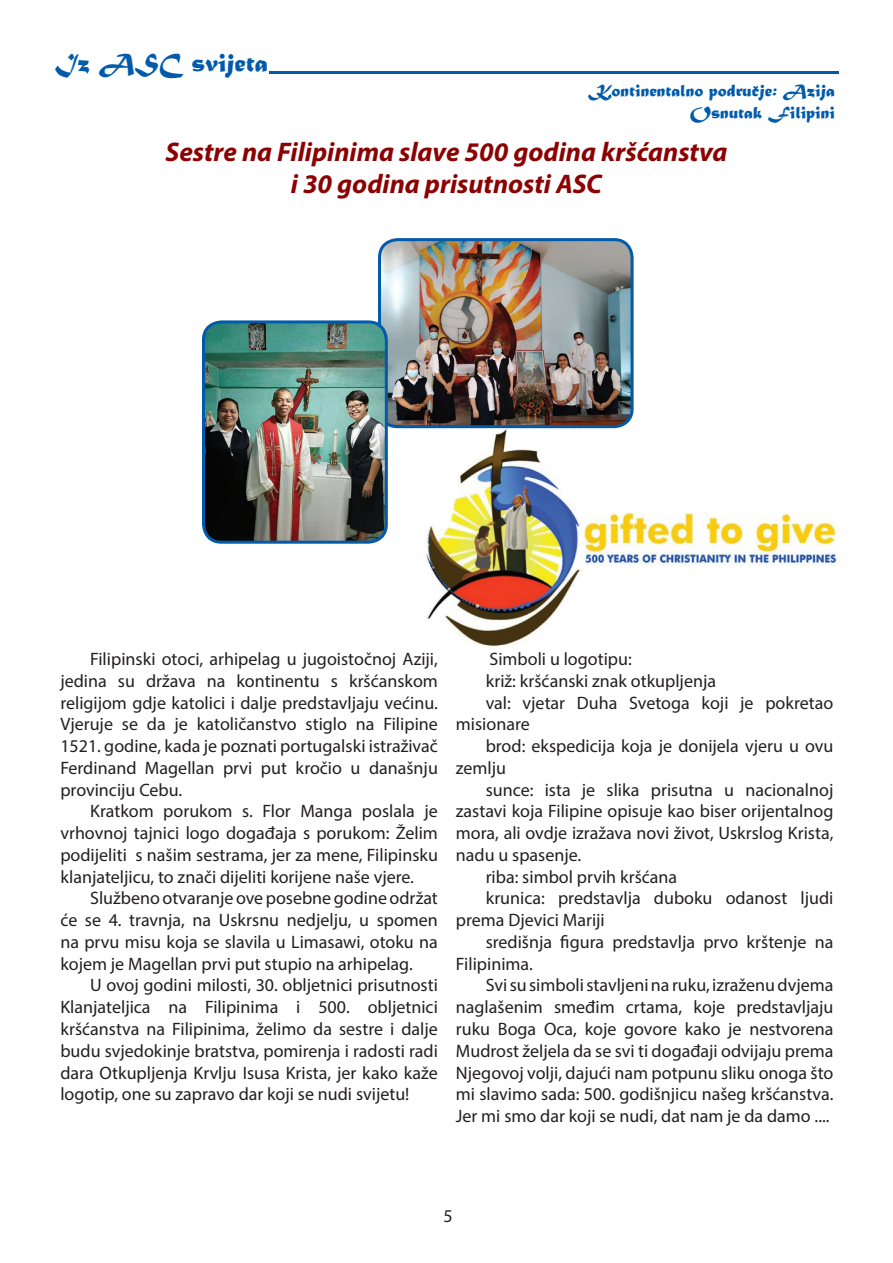
<style>
.page{position:relative;width:893px;height:1263px;background:#fff}
.page>*{position:absolute;margin:0;border:0;box-sizing:border-box;transform-origin:0 0}
.t1{font:italic 700 27px/32.4px "Myriad Pro";color:#8b0202;text-align:center}
.t2{font:27px "Matura MT Script Capitals";color:#015aaa}
.t3{font:18px/21.8px "Myriad Pro";color:#231f20;text-align:justify}
.t4{font:18px/21.6px "Matura MT Script Capitals";color:#015aaa;text-align:right}
</style>
<div class="page">
<svg style="left:269px;top:71px;width:570px;height:2px"></svg>
<svg style="left:753px;top:86px;width:6px;height:4px"></svg>
<img style="left:421px;top:427px;width:418px;height:220px">
<img style="left:379px;top:242px;width:251px;height:185px">
<div style="left:378px;top:238px;width:256px;height:190px;border:3px solid #015aaa;border-radius:18px"></div>
<img style="left:206px;top:322px;width:180px;height:218px">
<div style="left:202px;top:320px;width:186px;height:224px;border:3px solid #015aaa;border-radius:18px"></div>
<h1 class="t2" style="left:55px;top:46px;width:215px">Iz ASC svijeta</h1>
<p class="t4" style="left:591px;top:82px;width:246px">Kontinentalno podrucje: Azija<br>Osnutak Filipini</p>
<h1 class="t1" style="left:165px;top:134px;width:563px">Sestre na Filipinima slave 500 godina kršćanstva i 30 godina prisutnosti ASC</h1>
<p class="t3" style="left:60px;top:648px;width:379px;text-indent:30px">Filipinski otoci, arhipelag u jugoistočnoj Aziji, jedina su država na kontinentu s kršćanskom religijom gdje katolici i dalje predstavljaju većinu.<br>Vjeruje se da je katoličanstvo stiglo na Filipine 1521. godine, kada je poznati portugalski istraživač Ferdinand Magellan prvi put kročio u današnju provinciju Cebu.</p>
<p class="t3" style="left:60px;top:800px;width:379px;text-indent:30px">Kratkom porukom s. Flor Manga poslala je vrhovnoj tajnici logo događaja s porukom: Želim podijeliti s našim sestrama, jer za mene, Filipinsku klanjateljicu, to znači dijeliti korijene naše vjere.</p>
<p class="t3" style="left:60px;top:887px;width:379px;text-indent:30px">Službeno otvaranje ove posebne godine održat će se 4. travnja, na Uskrsnu nedjelju, u spomen na prvu misu koja se slavila u Limasawi, otoku na kojem je Magellan prvi put stupio na arhipelag.</p>
<p class="t3" style="left:60px;top:974px;width:379px;text-indent:30px">U ovoj godini milosti, 30. obljetnici prisutnosti Klanjateljica na Filipinima i 500. obljetnici kršćanstva na Filipinima, želimo da sestre i dalje budu svjedokinje bratstva, pomirenja i radosti radi dara Otkupljenja Krvlju Isusa Krista, jer kako kaže logotip, one su zapravo dar koji se nudi svijetu!</p>
<p class="t3" style="left:489px;top:648px;width:144px">Simboli u logotipu:</p>
<p class="t3" style="left:486px;top:670px;width:232px">križ: kršćanski znak otkupljenja</p>
<p class="t3" style="left:486px;top:691px;width:349px">val: vjetar Duha Svetoga koji je pokretao</p>
<p class="t3" style="left:456px;top:713px;width:75px">misionare</p>
<p class="t3" style="left:486px;top:735px;width:349px">brod: ekspedicija koja je donijela vjeru u ovu</p>
<p class="t3" style="left:456px;top:757px;width:52px">zemlju</p>
<p class="t3" style="left:486px;top:778px;width:349px">sunce: ista je slika prisutna u nacionalnoj</p>
<p class="t3" style="left:456px;top:800px;width:379px">zastavi koja Filipine opisuje kao biser orijentalnog</p>
<p class="t3" style="left:456px;top:822px;width:379px">mora, ali ovdje izražava novi život, Uskrslog Krista,</p>
<p class="t3" style="left:456px;top:844px;width:127px">nadu u spasenje.</p>
<p class="t3" style="left:486px;top:865px;width:193px">riba: simbol prvih kršćana</p>
<p class="t3" style="left:486px;top:887px;width:349px">krunica: predstavlja duboku odanost ljudi</p>
<p class="t3" style="left:456px;top:909px;width:150px">prema Djevici Mariji</p>
<p class="t3" style="left:486px;top:931px;width:349px">središnja figura predstavlja prvo krštenje na</p>
<p class="t3" style="left:456px;top:952px;width:79px">Filipinima.</p>
<p class="t3" style="left:486px;top:974px;width:349px">Svi su simboli stavljeni na ruku, izraženu dvjema</p>
<p class="t3" style="left:456px;top:996px;width:379px">naglašenim smeđim crtama, koje predstavljaju</p>
<p class="t3" style="left:456px;top:1018px;width:379px">ruku Boga Oca, koje govore kako je nestvorena</p>
<p class="t3" style="left:456px;top:1039px;width:379px">Mudrost željela da se svi ti događaji odvijaju prema</p>
<p class="t3" style="left:456px;top:1061px;width:379px">Njegovoj volji, dajući nam potpunu sliku onoga što</p>
<p class="t3" style="left:456px;top:1083px;width:379px">mi slavimo sada: 500. godišnjicu našeg kršćanstva.</p>
<p class="t3" style="left:456px;top:1105px;width:375px">Jer mi smo dar koji se nudi, dat nam je da damo ....</p>
<p class="t3" style="left:443px;top:1205px;width:11px">5</p>
</div>
